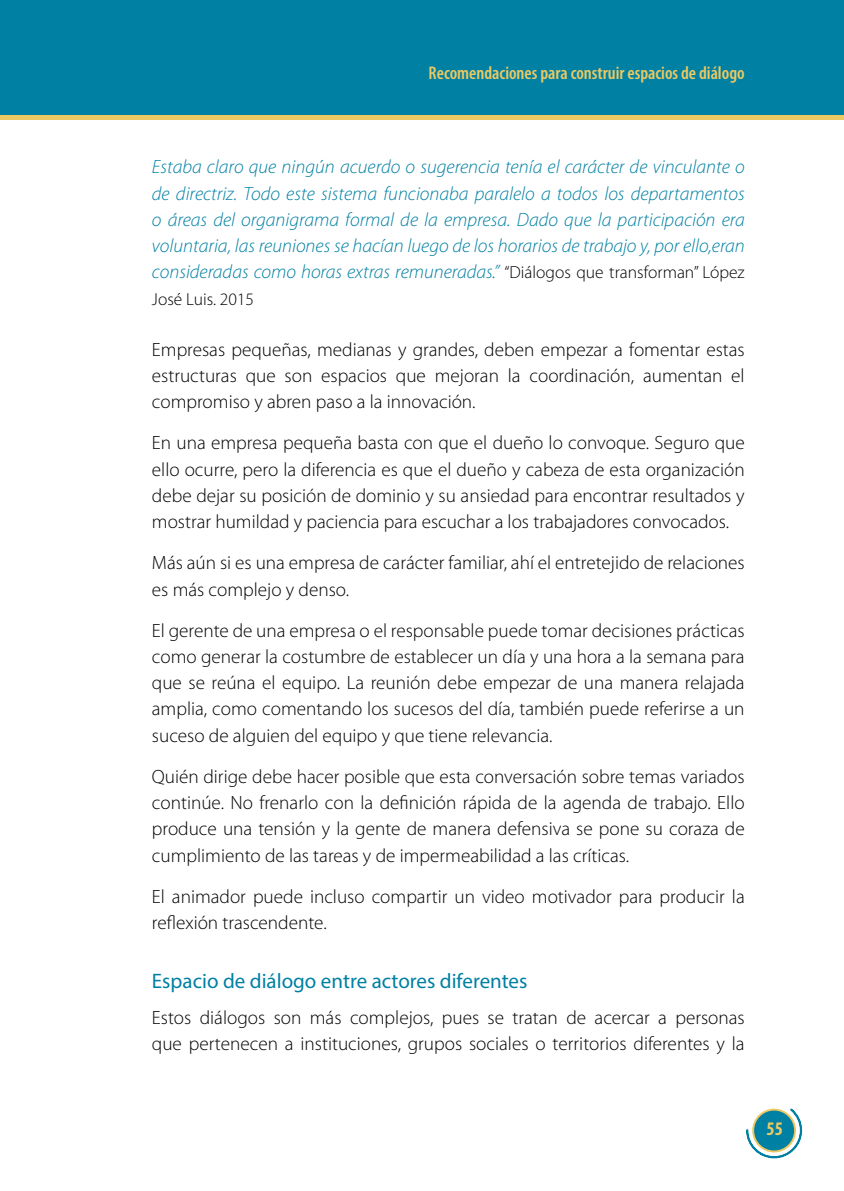
<style>
.page{position:relative;width:844px;height:1191px;background:#fff}
.page>*{position:absolute;margin:0;border:0;box-sizing:border-box;transform-origin:0 0}
.t1{font:21px "Myriad Pro";color:#0080a3}
.t2{font:300 19.25px/26.2px "Myriad Pro";color:#000;text-align:justify}
.t3{font:italic 300 19.25px/26.2px "Myriad Pro";color:#0080a3;text-align:justify}
.t4{font:700 condensed 19.25px "Myriad Pro";color:#ecc962}
.t5{font:600 condensed 18.38px "Myriad Pro";color:#ecc962}
.t6{font:300 17.5px "Myriad Pro";color:#000}
.s1{font-style:normal;font-size:17.5px;color:#000}
</style>
<div class="page">
<div style="left:0;top:0;width:843px;height:115px;background:#0080a3"></div>
<div style="left:0;top:115px;width:843px;height:5px;background:#ecc962"></div>
<svg style="left:746px;top:1108px;width:56px;height:51px"></svg>
<p class="t5" style="left:428px;top:63px;width:317px">Recomendaciones para construir espacios de diálogo</p>
<p class="t3" style="left:152px;top:154px;width:594px">Estaba claro que ningún acuerdo o sugerencia tenía el carácter de vinculante o de directriz. Todo este sistema funcionaba paralelo a todos los departamentos o áreas del organigrama formal de la empresa. Dado que la participación era voluntaria, las reuniones se hacían luego de los horarios de trabajo y, por ello,eran consideradas como horas extras remuneradas.” <span class="s1">“Diálogos que transforman” López</span></p>
<p class="t6" style="left:152px;top:289px;width:104px">José Luis. 2015</p>
<p class="t2" style="left:152px;top:336px;width:594px">Empresas pequeñas, medianas y grandes, deben empezar a fomentar estas estructuras que son espacios que mejoran la coordinación, aumentan el compromiso y abren paso a la innovación.</p>
<p class="t2" style="left:152px;top:430px;width:594px">En una empresa pequeña basta con que el dueño lo convoque. Seguro que ello ocurre, pero la diferencia es que el dueño y cabeza de esta organización debe dejar su posición de dominio y su ansiedad para encontrar resultados y mostrar humildad y paciencia para escuchar a los trabajadores convocados.</p>
<p class="t2" style="left:152px;top:550px;width:594px">Más aún si es una empresa de carácter familiar, ahí el entretejido de relaciones es más complejo y denso.</p>
<p class="t2" style="left:152px;top:617px;width:594px">El gerente de una empresa o el responsable puede tomar decisiones prácticas como generar la costumbre de establecer un día y una hora a la semana para que se reúna el equipo. La reunión debe empezar de una manera relajada amplia, como comentando los sucesos del día, también puede referirse a un suceso de alguien del equipo y que tiene relevancia.</p>
<p class="t2" style="left:152px;top:763px;width:594px">Quién dirige debe hacer posible que esta conversación sobre temas variados continúe. No frenarlo con la definición rápida de la agenda de trabajo. Ello produce una tensión y la gente de manera defensiva se pone su coraza de cumplimiento de las tareas y de impermeabilidad a las críticas.</p>
<p class="t2" style="left:152px;top:883px;width:594px">El animador puede incluso compartir un video motivador para producir la reflexión trascendente.</p>
<p class="t1" style="left:152px;top:968px;width:377px">Espacio de diálogo entre actores diferentes</p>
<p class="t2" style="left:152px;top:1004px;width:594px">Estos diálogos son más complejos, pues se tratan de acercar a personas que pertenecen a instituciones, grupos sociales o territorios diferentes y la</p>
<p class="t4" style="left:766px;top:1116px;width:18px">55</p>
</div>
